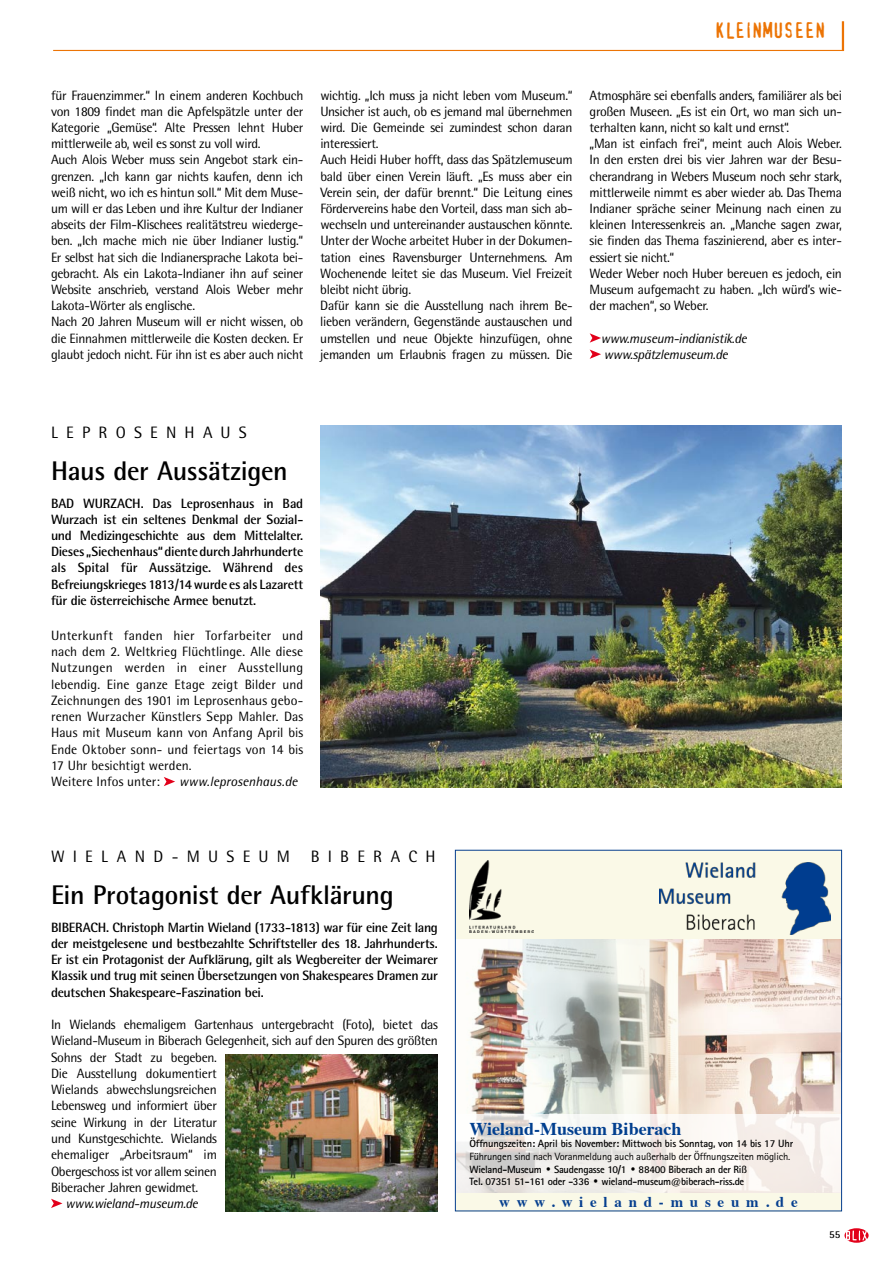
<style>
.page{position:relative;width:893px;height:1263px;background:#fff}
.page>*{position:absolute;margin:0;border:0;box-sizing:border-box;transform-origin:0 0}
.t1{font:700 27px "Rotis Semi Sans";letter-spacing:-.015em;color:#000}
.t2{font:21px "Confidential";color:#ec7405}
.t3{font:700 18px "Times";color:#013f8f}
.t4{font:16.5px "Rotis Semi Sans";letter-spacing:.495em;color:#000}
.t5{font:700 15px "Times";letter-spacing:.45em;color:#063f8f}
.t6{font:13.5px/16.2px "Rotis Semi Sans";letter-spacing:-.025em;color:#000}
.t7{font:700 13.5px/16.2px "Rotis Semi Sans";letter-spacing:-.02em;color:#000;text-align:justify}
.t8{font:13.5px/16.2px "Rotis Semi Sans";letter-spacing:.005em;color:#000}
.t9{font:italic 13.5px/16.2px "Rotis Semi Sans";letter-spacing:-.025em;color:#000}
.t10{font:italic 13.5px "Rotis Semi Sans";color:#000}
.t11{font:700 10.5px/12.6px "Rotis Sans Serif";letter-spacing:-.025em;color:#000}
.t12{font:700 10.5px "Rotis Semi Sans";color:#000}
.s1{font-weight:400}
.s2{font-family:"Futura";font-weight:500;font-stretch:condensed}
</style>
<div class="page">
<svg style="left:844px;top:1228px;width:25px;height:15px"></svg>
<svg style="left:846px;top:1230px;width:21px;height:10px"></svg>
<svg style="left:164px;top:777px;width:11px;height:9px"></svg>
<img style="left:320px;top:426px;width:522px;height:361px">
<svg style="left:51px;top:1199px;width:11px;height:9px"></svg>
<div style="left:455px;top:850px;width:387px;height:361px;background:#faf9e7"></div>
<img style="left:457px;top:939px;width:180px;height:175px">
<img style="left:469px;top:860px;width:65px;height:73px">
<img style="left:660px;top:863px;width:170px;height:72px">
<img style="left:637px;top:939px;width:203px;height:175px">
<svg style="left:457px;top:1114px;width:383px;height:78px;fill:#f5f0ed"></svg>
<div style="left:455px;top:850px;width:387px;height:361px;border:1px solid #063f8f"></div>
<img style="left:225px;top:1054px;width:213px;height:158px">
<svg style="left:590px;top:333px;width:11px;height:10px"></svg>
<svg style="left:590px;top:349px;width:11px;height:10px"></svg>
<hr style="left:842px;top:21px;width:2px;height:30px;background:#ec7405">
<hr style="left:53px;top:50px;width:790px;height:1px;background:#ec7405">
<h2 class="t2" style="left:714px;top:21px;width:113px">KLEINMUSEEN</h2>
<p class="t6" style="left:51px;top:87px;width:254px">für Frauenzimmer.“ I n einem anderen Kochbuch von 1809 findet man die Apfelspätzle unter der Kategorie „Gemüse“. Alte Pressen lehnt Huber mittlerweile ab, weil es sonst zu voll wird.<br>Auch Alois Weber muss sein Angebot stark ein&shy;grenzen. „Ich kann gar nichts kaufen, denn ich weiß nicht, wo ich es hintun soll.“ M it dem M use&shy;um will er das Leben und ihre Kultur der I ndianer abseits der Film-Klischees realitätstreu wiederge&shy;ben. „Ich mache mich nie über I ndianer lustig.“ Er selbst hat sich die I ndianersprache Lakota bei&shy;gebracht. Als ein Lakota-I ndianer ihn auf seiner Website anschrieb, verstand Alois Weber mehr Lakota-Wörter als englische.<br>Nach 20 Jahren M useum will er nicht wissen, ob die Einnahmen mittlerweile die Kosten decken. Er glaubt jedoch nicht. Für ihn ist es aber auch nicht</p>
<p class="t6" style="left:320px;top:87px;width:254px">wichtig. „Ich muss ja nicht leben vom M useum.“ Unsicher ist auch, ob es jemand mal übernehmen wird. Die Gemeinde sei zumindest schon daran interessiert.<br>Auch Heidi Huber hofft, dass das Spätzlemuseum bald über einen Verein läuft. „Es muss aber ein Verein sein, der dafür brennt.“ Die Leitung eines Fördervereins habe den Vorteil, dass man sich ab&shy;wechseln und untereinander austauschen könnte.<br>Unter der Woche arbeitet Huber in der Dokumen&shy;tation eines Ravensburger Unternehmens. Am Wochenende leitet sie das M useum. Viel Freizeit bleibt nicht übrig.<br>Dafür kann sie die Ausstellung nach ihrem Be&shy;lieben verändern, Gegenstände austauschen und umstellen und neue Objekte hinzufügen, ohne jemanden um Erlaubnis fragen zu müssen. Die</p>
<p class="t6" style="left:590px;top:87px;width:254px">Atmosphäre sei ebenfalls anders, familiärer als bei großen M useen. „Es ist ein Ort, wo man sich un&shy;terhalten kann, nicht so kalt und ernst“.<br>„Man ist einfach frei“, meint auch Alois Weber.<br>I n den ersten drei bis vier Jahren war der Besu&shy;cherandrang in Webers M useum noch sehr stark, mittlerweile nimmt es aber wieder ab. Das Thema I ndianer spräche seiner Meinung nach einen zu kleinen I nteressenkreis an. „Manche sagen zwar, sie finden das Thema faszinierend, aber es inter&shy;essiert sie nicht.“<br>Weder Weber noch Huber bereuen es jedoch, ein M useum aufgemacht zu haben. „Ich würd’s wie&shy;der machen“, so Weber.</p>
<p class="t9" style="left:601px;top:330px;width:148px">www.museum-indianistik.de www.spätzlemuseum.de</p>
<p class="t4" style="left:51px;top:423px;width:129px">Lepros enh</p>
<p class="t4" style="left:203px;top:423px;width:31px">a us</p>
<h1 class="t1" style="left:51px;top:454px;width:238px">Haus der Aussätzigen</h1>
<p class="t7" style="left:51px;top:495px;width:254px">BAD WURZACH. Das Leprosenhaus in Bad Wurzach ist ein seltenes Denkmal der Sozial&shy;und Medizingeschichte aus dem Mittelalter.<br>Dieses „Siechenhaus“ diente durch Jahrhunderte als Spital für Aussätzige. Während des Befreiungskrieges 1813/14 wurde es als Lazarett für die österreichische Armee benutzt.</p>
<p class="t8" style="left:51px;top:627px;width:254px">Unterkunft fanden hier Torfarbeiter und nach dem 2. Weltkrieg Flüchtlinge. Alle diese Nutzungen werden in einer Ausstellung lebendig. Eine ganze Etage zeigt Bilder und Zeichnungen des 1901 im Leprosenhaus gebo&shy;renen Wurzacher Künstlers Sepp Mahler. Das Haus mit M useum kann von Anfang April bis Ende Oktober sonn- und feiertags von 14 bis 17 Uhr besichtigt werden.<br>Weitere I nfos unter:</p>
<p class="t10" style="left:179px;top:773px;width:120px">www.leprosenhaus.de</p>
<p class="t4" style="left:51px;top:847px;width:98px">Wieland</p>
<p class="t4" style="left:172px;top:847px;width:32px">- Mus</p>
<p class="t4" style="left:243px;top:847px;width:49px">eum</p>
<p class="t4" style="left:311px;top:847px;width:112px">Bib erach</p>
<h1 class="t1" style="left:51px;top:878px;width:344px">Ein Protagonist der Aufklärung</h1>
<p class="t7" style="left:51px;top:919px;width:388px">BIBERACH. Christoph Martin Wieland (1733-1813) war für eine Zeit lang der meistgelesene und bestbezahlte Schriftsteller des 18. Jahrhunderts.<br>Er ist ein Protagonist der Aufklärung, gilt als Wegbereiter der Weimarer Klassik und trug mit seinen Übersetzungen von Shakespeares Dramen zur deutschen Shakespeare-Faszination bei.</p>
<p class="t6" style="left:51px;top:1016px;width:388px">I n Wielands ehemaligem Gartenhaus untergebracht (Foto), bietet das Wieland-M useum in Biberach Gelegenheit, sich auf den Spuren des größten Sohns der Stadt zu begeben.<br>Die Ausstellung dokumentiert<br>Wielands abwechslungsreichen<br>Lebensweg und informiert über<br>seine Wirkung in der Literatur<br>und Kunstgeschichte. Wielands<br>ehemaliger „Arbeitsraum“ im<br>Obergeschoss ist vor allem seinen<br>Biberacher Jahren gewidmet.</p>
<p class="t9" style="left:66px;top:1195px;width:134px">www.wieland-museum.de</p>
<p class="t5" style="left:499px;top:1187px;width:300px">www.wieland-museum.de</p>
<h3 class="t3" style="left:469px;top:1111px;width:214px">Wieland-Museum Biberach</h3>
<p class="t11" style="left:469px;top:1137px;width:325px">Öffnungszeiten: April bis November: Mittwoch bis Sonntag, von 14 bis 17 Uhr</p>
<p class="t11" style="left:469px;top:1150px;width:322px"><span class="s1">Führungen sind nach Voranmeldung auch außerhalb der Öffnungszeiten möglich.<br></span>Wieland-Museum <span class="s2">•</span> Saudengasse 10/1 <span class="s2">•</span> 88400 Biberach an der Riß<br>Tel. 07351 51-161 oder -336 <span class="s2">•</span> wieland-museum@biberach-riss.de</p>
<p class="t12" style="left:829px;top:1228px;width:13px">55</p>
</div>
